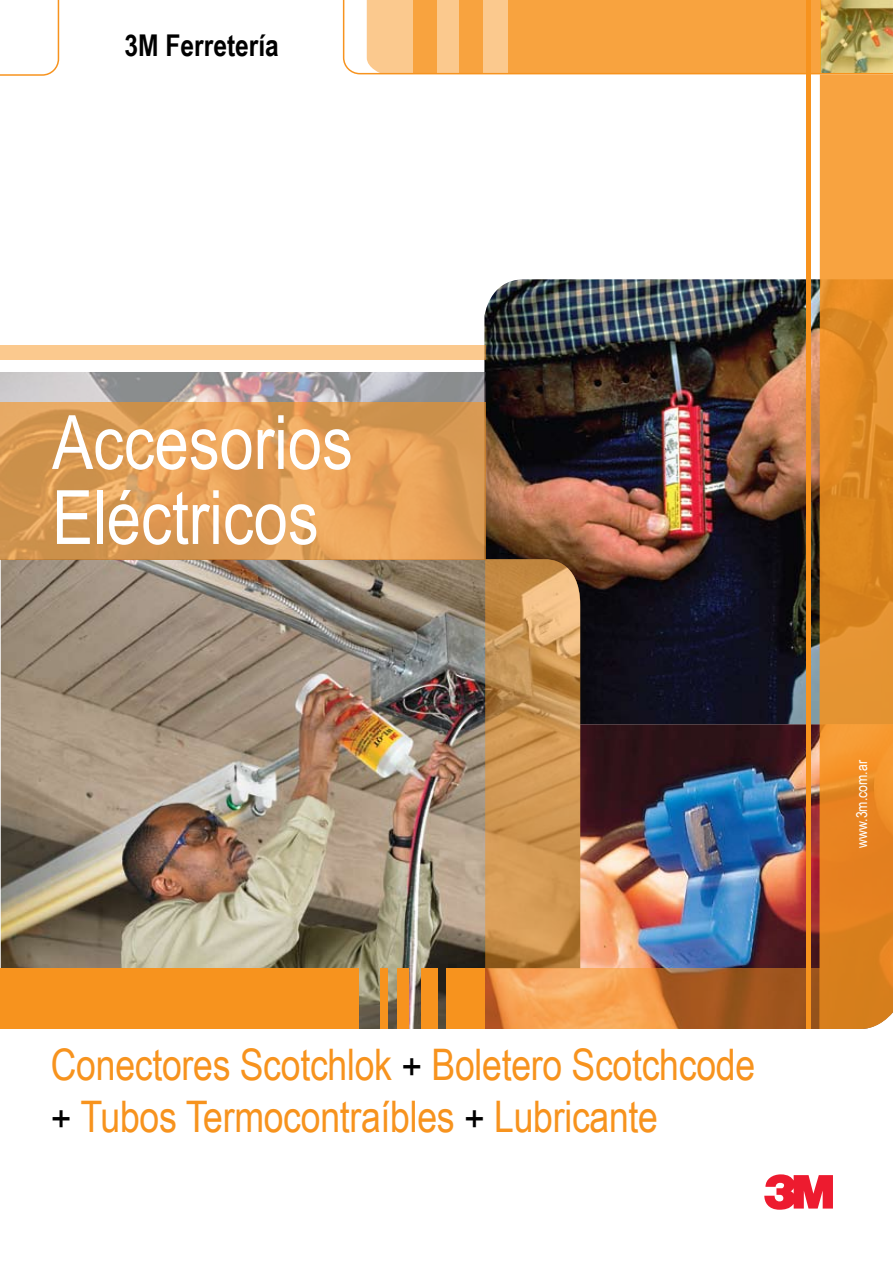
<style>
.page{position:relative;width:893px;height:1263px;background:#fff}
.page>*{position:absolute;margin:0;border:0;box-sizing:border-box;transform-origin:0 0}
.t1{font:75px/75px "Arial Narrow";color:#fff}
.t2{font:43.5px/52.2px "Arial Narrow";letter-spacing:-.005em;color:#f7931e}
.t3{font:700 30px "Arial Narrow";color:#000}
.t4{font:15px "Arial Narrow";color:#fff}
.s1{color:#000}
</style>
<div class="page">
<svg style="left:0;top:0;width:59px;height:76px"></svg>
<svg style="left:764px;top:1174px;width:69px;height:36px"></svg>
<img style="left:484px;top:279px;width:335px;height:689px">
<svg style="left:819px;top:74px;width:74px;height:955px;background:#e68e2b"></svg>
<img style="left:1px;top:560px;width:484px;height:469px">
<svg style="left:485px;top:558px;width:95px;height:410px;background:#cc9452"></svg>
<img style="left:0;top:372px;width:485px;height:30px">
<div style="left:0;top:345px;width:485px;height:15px;background:#fbc98e"></div>
<svg style="left:0;top:402px;width:485px;height:158px;background:#de9c55"></svg>
<div style="left:0;top:968px;width:359px;height:61px;background:#f7931e"></div>
<div style="left:381px;top:968px;width:7px;height:61px;background:#f7931e"></div>
<div style="left:398px;top:968px;width:11px;height:61px;background:#f7931e"></div>
<div style="left:421px;top:968px;width:16px;height:61px;background:#f7931e"></div>
<div style="left:446px;top:968px;width:39px;height:61px;background:#f7931e"></div>
<svg style="left:485px;top:968px;width:334px;height:61px;background:#cd7e3b"></svg>
<div style="left:806px;top:0;width:5px;height:1029px;background:#f7931e"></div>
<svg style="left:343px;top:0;width:550px;height:74px;background:#f0ac55"></svg>
<p class="t3" style="left:124px;top:23px;width:156px">3M Ferretería</p>
<h1 class="t1" style="left:52px;top:402px;width:302px">Accesorios<br>Eléctricos</h1>
<p class="t2" style="left:51px;top:1037px;width:706px">Conectores Scotchlok <span class="s1">+</span> Boletero Scotchcode <span class="s1">+</span> Tubos Termocontraíbles <span class="s1">+</span> Lubricante</p>
<p class="t4" style="left:851px;top:848px;width:89px;rotate:-90deg">www.3m.com.ar</p>
</div>
